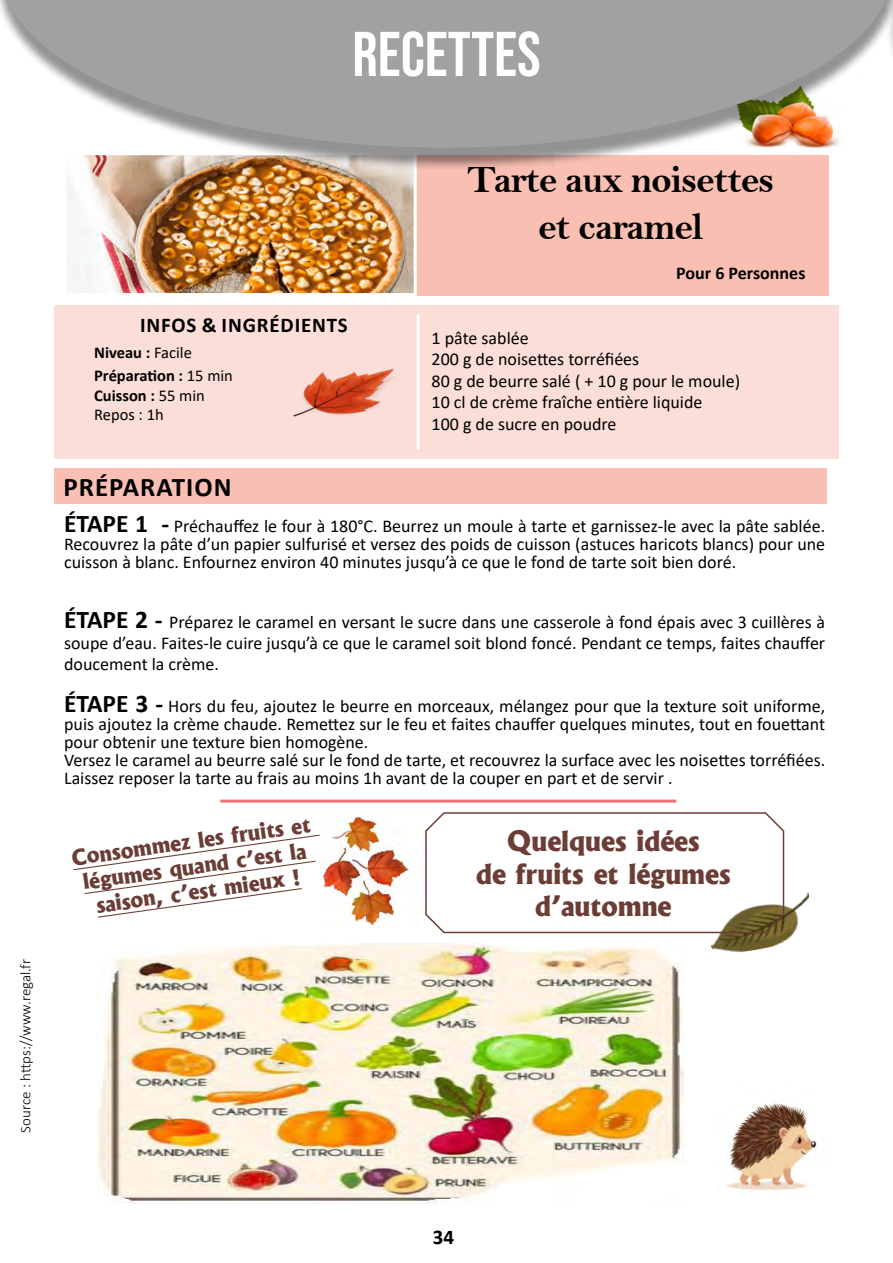
<style>
.page{position:relative;width:893px;height:1263px;background:#fff}
.page>*{position:absolute;margin:0;border:0;box-sizing:border-box;transform-origin:0 0}
.t1{font:63px "Bebas Neue";color:#fff}
.t2{font:39px/46.8px "Bell MT Bold";letter-spacing:-.03em;color:#000;text-align:center}
.t3{font:800 27px/32.4px "Albertus";color:#6b3d35;text-align:center}
.t4{font:700 27px "Calibri";letter-spacing:.04em;color:#000}
.t5{font:800 21px/25.2px "Albertus";color:#6b3d35;text-align:center}
.t6{font:700 21px "Calibri";letter-spacing:.04em;color:#000}
.t7{font:18px/18px "Calibri";color:#000;text-align:justify}
.t8{font:700 18px "Calibri";color:#000}
.t9{font:700 16.5px/23px "Calibri";color:#000}
.t10{font:16.5px/19.5px "Calibri";color:#000}
.t11{font:300 15px "Calibri";color:#000}
.s1{font-weight:400}
.s2{font-weight:700}
.s3{font-weight:700;font-size:25.5px}
</style>
<div class="page">
<div style="left:64px;top:156px;width:765px;height:140px;background:#f8bfb2"></div>
<div style="left:54px;top:468px;width:772px;height:36px;background:#f8bfb2"></div>
<div style="left:54px;top:305px;width:785px;height:154px;background:#fbded8"></div>
<hr style="left:417px;top:314px;width:3px;height:136px;background:#fff">
<img style="left:67px;top:171px;width:346px;height:121px">
<div style="left:63px;top:152px;width:354px;height:144px;border:3px solid #fff"></div>
<div style="left:0;top:0;width:893px;height:171px;background:#000;opacity:.43"></div>
<svg style="left:0;top:0;width:885px;height:148px;fill:#a1a1a1"></svg>
<img style="left:711px;top:893px;width:98px;height:60px">
<img style="left:293px;top:359px;width:127px;height:74px">
<svg style="left:73px;top:834px;width:247px;height:84px"></svg>
<svg style="left:425px;top:812px;width:360px;height:122px"></svg>
<hr style="left:220px;top:800px;width:456px;height:3px;background:#ee7379">
<img style="left:321px;top:816px;width:88px;height:111px">
<img style="left:98px;top:944px;width:586px;height:259px">
<img style="left:726px;top:1102px;width:91px;height:89px">
<div style="left:885px;top:0;width:8px;height:219px;background:#000;opacity:.43"></div>
<svg style="left:892px;top:0;width:1px;height:196px"></svg>
<h1 class="t1" style="left:352px;top:18px;width:190px">RECETTES</h1>
<p class="t11" style="left:16px;top:1133px;width:175px;rotate:-90deg">Source : https://www.regal.fr</p>
<p class="t6" style="left:140px;top:310px;width:209px">INFOS &amp; INGRÉDIENTS</p>
<p class="t9" style="left:94px;top:341px;width:140px">Niveau : <span class="s1">Facile<br></span>Préparation : <span class="s1">15 min</span></p>
<p class="t10" style="left:94px;top:385px;width:112px"><span class="s2">Cuisson :</span> 55 min<br>Repos : 1h</p>
<h2 class="t2" style="left:467px;top:156px;width:309px">Tarte aux noisettes et caramel</h2>
<p class="t8" style="left:676px;top:260px;width:131px">Pour 6 Personnes</p>
<p class="t7" style="left:432px;top:326px;width:310px;line-height:21.6px;text-align:left">1 pâte sablée<br>200 g de noisettes torréfiées<br>80 g de beurre salé ( + 10 g pour le moule)<br>10 cl de crème fraîche entière liquide<br>100 g de sucre en poudre</p>
<h3 class="t4" style="left:63px;top:468px;width:170px">PRÉPARATION</h3>
<p class="t7" style="left:64px;top:517px;width:763px"><span class="s3">ÉTAPE 1 -</span> Préchauffez le four à 180°C. Beurrez un moule à tarte et garnissez-le avec la pâte sablée.<br>Recouvrez la pâte d’un papier sulfurisé et versez des poids de cuisson (astuces haricots blancs) pour une cuisson à blanc. Enfournez environ 40 minutes jusqu’à ce que le fond de tarte soit bien doré.</p>
<p class="t7" style="left:64px;top:611px;width:763px;line-height:21px"><span class="s3">ÉTAPE 2 -</span> Préparez le caramel en versant le sucre dans une casserole à fond épais avec 3 cuillères à soupe d’eau. Faites-le cuire jusqu’à ce que le caramel soit blond foncé. Pendant ce temps, faites chauffer doucement la crème.</p>
<p class="t7" style="left:64px;top:697px;width:763px;text-align:left"><span class="s3">ÉTAPE 3 -</span> Hors du feu, ajoutez le beurre en morceaux, mélangez pour que la texture soit uniforme, puis ajoutez la crème chaude. Remettez sur le feu et faites chauffer quelques minutes, tout en fouettant pour obtenir une texture bien homogène.<br>Versez le caramel au beurre salé sur le fond de tarte, et recouvrez la surface avec les noisettes torréfiées.<br>Laissez reposer la tarte au frais au moins 1h avant de la couper en part et de servir .</p>
<p class="t5" style="left:70px;top:845px;width:242px;rotate:-8deg">Consommez les fruits et légumes quand c’est la saison, c’est mieux !</p>
<h3 class="t3" style="left:476px;top:824px;width:256px">Quelques idées<br>de fruits et légumes d’automne</h3>
<p class="t6" style="left:433px;top:1222px;width:23px">34</p>
</div>
